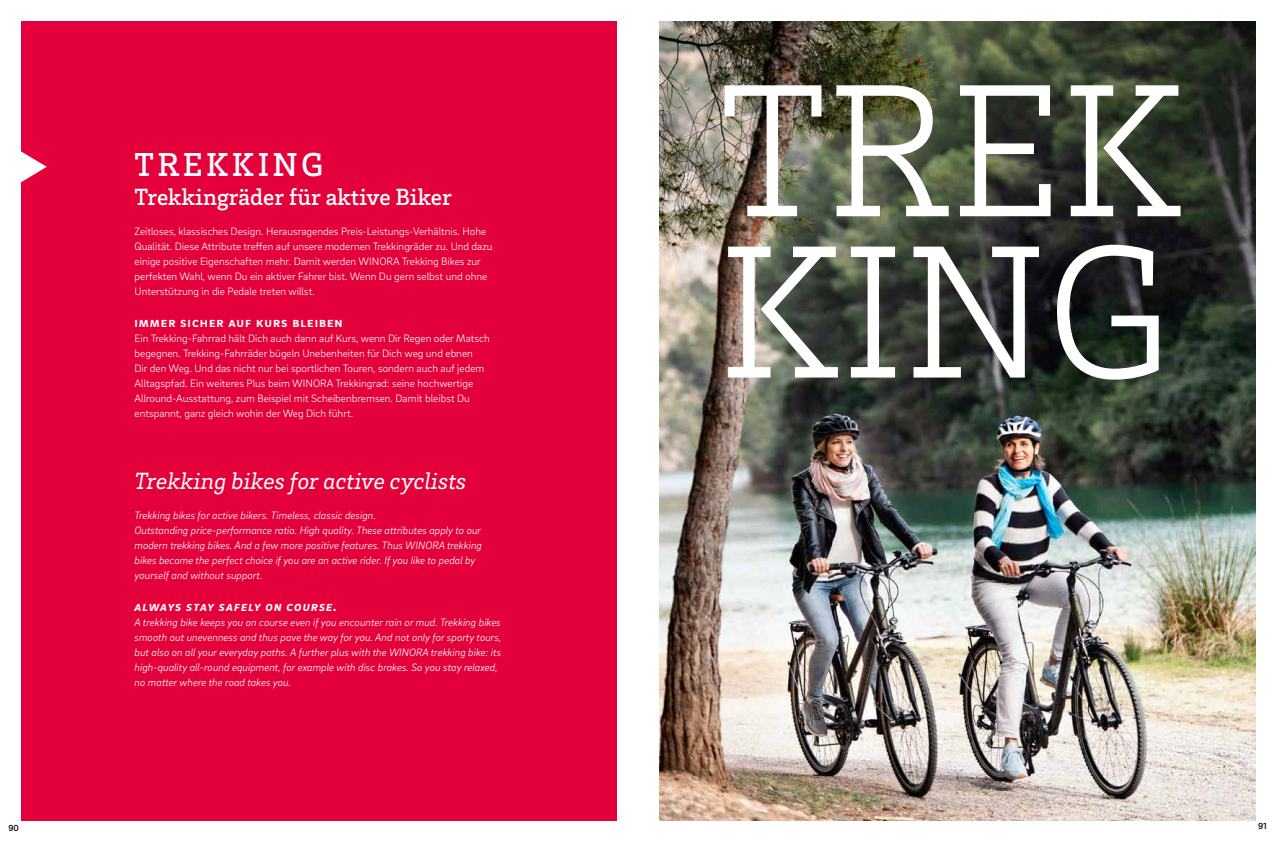
<style>
.page{position:relative;width:1276px;height:842px;background:#fff}
.page>*{position:absolute;margin:0;border:0;box-sizing:border-box;transform-origin:0 0}
.t1{font:300 193.6px/161.3px "Brix Slab";color:#fff}
.t2{font:500 34px "Brix Slab";letter-spacing:.1em;color:#fff}
.t3{font:italic 24px "Brix Slab";color:#fff}
.t4{font:500 24px "Brix Slab";color:#fff}
.t5{font:700 14px "Brix Sans";letter-spacing:.065em;color:#fff}
.t6{font:italic 700 14px "Brix Sans";letter-spacing:.065em;color:#fff}
.t7{font:300 11px/15px "Brix Sans";color:#fff}
.t8{font:italic 300 11px/15px "Brix Sans";color:#fff}
.t9{font:500 9px "Brix Sans";color:#000}
</style>
<div class="page">
<img style="left:659px;top:21px;width:596px;height:800px">
<div style="left:21px;top:21px;width:596px;height:800px;background:#e4003a"></div>
<svg style="left:21px;top:151px;width:26px;height:32px"></svg>
<h2 class="t2" style="left:135px;top:143px;width:190px">TREKKING</h2>
<h3 class="t4" style="left:135px;top:181px;width:319px">Trekkingräder für aktive Biker</h3>
<p class="t7" style="left:135px;top:223px;width:359px">Zeitloses, klassisches Design. Herausragendes Preis-Leistungs-Verhältnis. Hohe Qualität. Diese Attribute treffen auf unsere modernen Trekkingräder zu. Und dazu einige positive Eigenschaften mehr. Damit werden WINORA Trekking Bikes zur perfekten Wahl, wenn Du ein aktiver Fahrer bist. Wenn Du gern selbst und ohne Unterstützung in die Pedale treten willst.</p>
<p class="t5" style="left:135px;top:313px;width:210px">Immer sicher auf Kurs bleiben</p>
<p class="t7" style="left:135px;top:330px;width:357px">Ein Trekking-Fahrrad hält Dich auch dann auf Kurs, wenn Dir Regen oder Matsch begegnen. Trekking-Fahrräder bügeln Unebenheiten für Dich weg und ebnen<br>Dir den Weg. Und das nicht nur bei sportlichen Touren, sondern auch auf jedem Alltagspfad. Ein weiteres Plus beim WINORA Trekkingrad: seine hochwertige Allround-Ausstattung, zum Beispiel mit Scheibenbremsen. Damit bleibst Du entspannt, ganz gleich wohin der Weg Dich führt.</p>
<h3 class="t3" style="left:135px;top:465px;width:333px">Trekking bikes for active cyclists</h3>
<p class="t8" style="left:135px;top:508px;width:349px">Trekking bikes for active bikers. Timeless, classic design.<br>Outstanding price-performance ratio. High quality. These attributes apply to our modern trekking bikes. And a few more positive features. Thus WINORA trekking bikes become the perfect choice if you are an active rider. If you like to pedal by yourself and without support.</p>
<p class="t6" style="left:135px;top:597px;width:204px">Always stay safely on course.</p>
<p class="t8" style="left:135px;top:615px;width:368px">A trekking bike keeps you on course even if you encounter rain or mud. Trekking bikes smooth out unevenness and thus pave the way for you. And not only for sporty tours, but also on all your everyday paths. A further plus with the WINORA trekking bike: its high-quality all-round equipment, for example with disc brakes. So you stay relaxed, no matter where the road takes you.</p>
<h1 class="t1" style="left:719px;top:63px;width:467px">TREK<br>KING</h1>
<p class="t9" style="left:9px;top:822px;width:12px">90</p>
<p class="t9" style="left:1258px;top:820px;width:10px">91</p>
</div>
